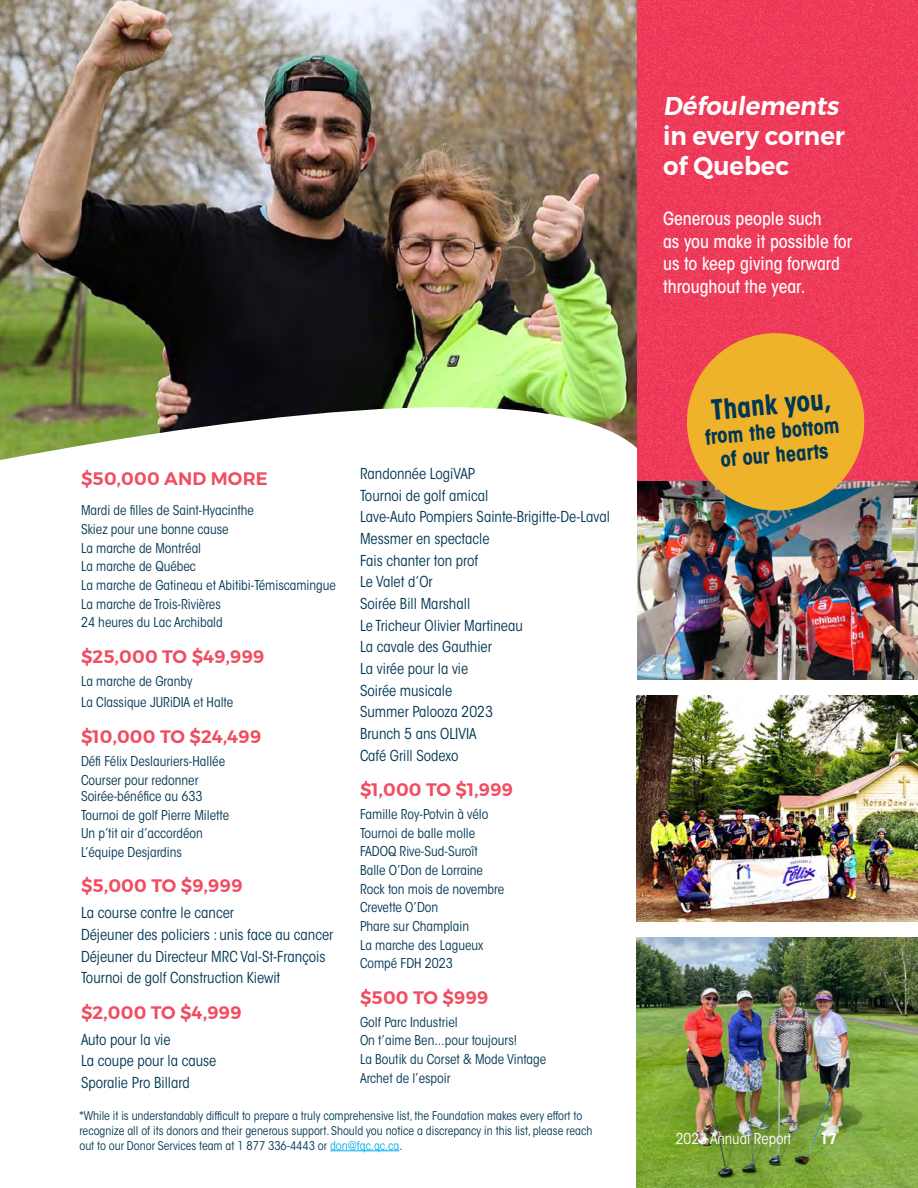
<style>
.page{position:relative;width:918px;height:1188px;background:#fff}
.page>*{position:absolute;margin:0;border:0;box-sizing:border-box;transform-origin:0 0}
.t1{font:700 condensed 27.6px "ITC Avant Garde Std";color:#003754}
.t2{font:600 25.5px/30px "Montserrat";color:#fff;text-align:justify;scale:.96 1}
.t3{font:700 condensed 20.7px/24px "ITC Avant Garde Std";color:#003754;text-align:center}
.t4{font:600 18px "Montserrat";letter-spacing:.01em;color:#f04d61}
.t5{font:500 condensed 18px/22.5px "ITC Avant Garde Std";color:#fff}
.t6{font:condensed 15px/21.6px "ITC Avant Garde Std";color:#003754}
.t7{font:condensed 15px "ITC Avant Garde Std";color:#fff}
.t8{font:700 condensed 15px "ITC Avant Garde Std";color:#fff}
.t9{font:condensed 13.5px/18.6px "ITC Avant Garde Std";color:#003754}
.t10{font:condensed 12px/15px "ITC Avant Garde Std";color:#003754}
.s1{color:#00aeef}
</style>
<div class="page">
<img style="left:0;top:0;width:638px;height:368px">
<svg style="left:0;top:368px;width:638px;height:784px"></svg>
<img style="left:638px;top:0;width:280px;height:482px">
<hr style="left:330px;top:1150px;width:69px;height:1px;background:#00aeef">
<img style="left:638px;top:482px;width:280px;height:198px">
<img style="left:636px;top:695px;width:282px;height:227px">
<img style="left:636px;top:937px;width:282px;height:251px">
<div style="left:631px;top:680px;width:287px;height:15px;background:#fff"></div>
<div style="left:631px;top:922px;width:287px;height:15px;background:#fff"></div>
<svg style="left:683px;top:329px;width:185px;height:185px;background:#de953a"></svg>
<svg style="left:0;top:895px;width:62px;height:257px"></svg>
<p class="t6" style="left:360px;top:463px;width:251px">Randonnée LogiVAP<br>Tournoi de golf amical<br>Lave-Auto Pompiers Sainte-Brigitte-De-Laval<br>Messmer en spectacle<br>Fais chanter ton prof<br>Le Valet d’Or<br>Soirée Bill Marshall<br>Le Tricheur Olivier Martineau<br>La cavale des Gauthier<br>La virée pour la vie<br>Soirée musicale<br>Summer Palooza 2023<br>Brunch 5 ans OLIVIA<br>Café Grill Sodexo</p>
<h3 class="t4" style="left:360px;top:775px;width:155px">$1,000 TO $1,999</h3>
<p class="t9" style="left:360px;top:805px;width:146px">Famille Roy-Potvin à vélo<br>Tournoi de balle molle<br>FADOQ Rive-Sud-Suroît<br>Balle O’Don de Lorraine<br>Rock ton mois de novembre<br>Crevette O’Don<br>Phare sur Champlain<br>La marche des Lagueux<br>Compé FDH 2023</p>
<h3 class="t4" style="left:360px;top:983px;width:130px">$500 TO $999</h3>
<p class="t9" style="left:360px;top:1013px;width:188px">Golf Parc Industriel<br>On t’aime Ben...pour toujours!<br>La Boutik du Corset &amp; Mode Vintage<br>Archet de l’espoir</p>
<p class="t10" style="left:79px;top:1108px;width:514px">*While it is understandably difficult to prepare a truly comprehensive list, the Foundation makes every effort to recognize all of its donors and their generous support. Should you notice a discrepancy in this list, please reach out to our Donor Services team at 1 877 336-4443 or <span class="s1">don@fqc.qc.ca</span>.</p>
<h3 class="t4" style="left:81px;top:465px;width:188px">$50,000 AND MORE</h3>
<p class="t9" style="left:81px;top:501px;width:257px">Mardi de filles de Saint-Hyacinthe<br>Skiez pour une bonne cause<br>La marche de Montréal<br>La marche de Québec<br>La marche de Gatineau et Abitibi-Témiscamingue<br>La marche de Trois-Rivières<br>24 heures du Lac Archibald</p>
<h3 class="t4" style="left:81px;top:642px;width:185px">$25,000 TO $49,999</h3>
<p class="t9" style="left:81px;top:670px;width:154px;line-height:21.6px">La marche de Granby<br>La Classique JURiDIA et Halte</p>
<h3 class="t4" style="left:81px;top:722px;width:182px">$10,000 TO $24,499</h3>
<p class="t9" style="left:81px;top:752px;width:146px">Défi Félix Deslauriers-Hallée<br>Courser pour redonner</p>
<p class="t9" style="left:81px;top:787px;width:150px">Soirée-bénéfice au 633<br>Tournoi de golf Pierre Milette<br>Un p’tit air d’accordéon<br>L’équipe Desjardins</p>
<h3 class="t4" style="left:81px;top:871px;width:163px">$5,000 TO $9,999</h3>
<p class="t6" style="left:81px;top:902px;width:254px">La course contre le cancer<br>Déjeuner des policiers : unis face au cancer Déjeuner du Directeur MRC Val-St-François Tournoi de golf Construction Kiewit</p>
<h3 class="t4" style="left:81px;top:998px;width:162px">$2,000 TO $4,999</h3>
<p class="t6" style="left:81px;top:1029px;width:137px">Auto pour la vie<br>La coupe pour la cause<br>Sporalie Pro Billard</p>
<h2 class="t2" style="left:663px;top:91px;width:191px">Défoulements in every corner of Quebec</h2>
<h3 class="t5" style="left:663px;top:207px;width:190px">Generous people such<br>as you make it possible for us to keep giving forward throughout the year.</h3>
<h1 class="t1" style="left:710px;top:392px;width:122px;rotate:-5deg">Thank you,</h1>
<h3 class="t3" style="left:704px;top:425px;width:137px;rotate:-5deg">from the bottom of our hearts</h3>
<p class="t7" style="left:676px;top:1129px;width:117px">2023 Annual Report</p>
<p class="t8" style="left:820px;top:1129px;width:18px">17</p>
</div>
